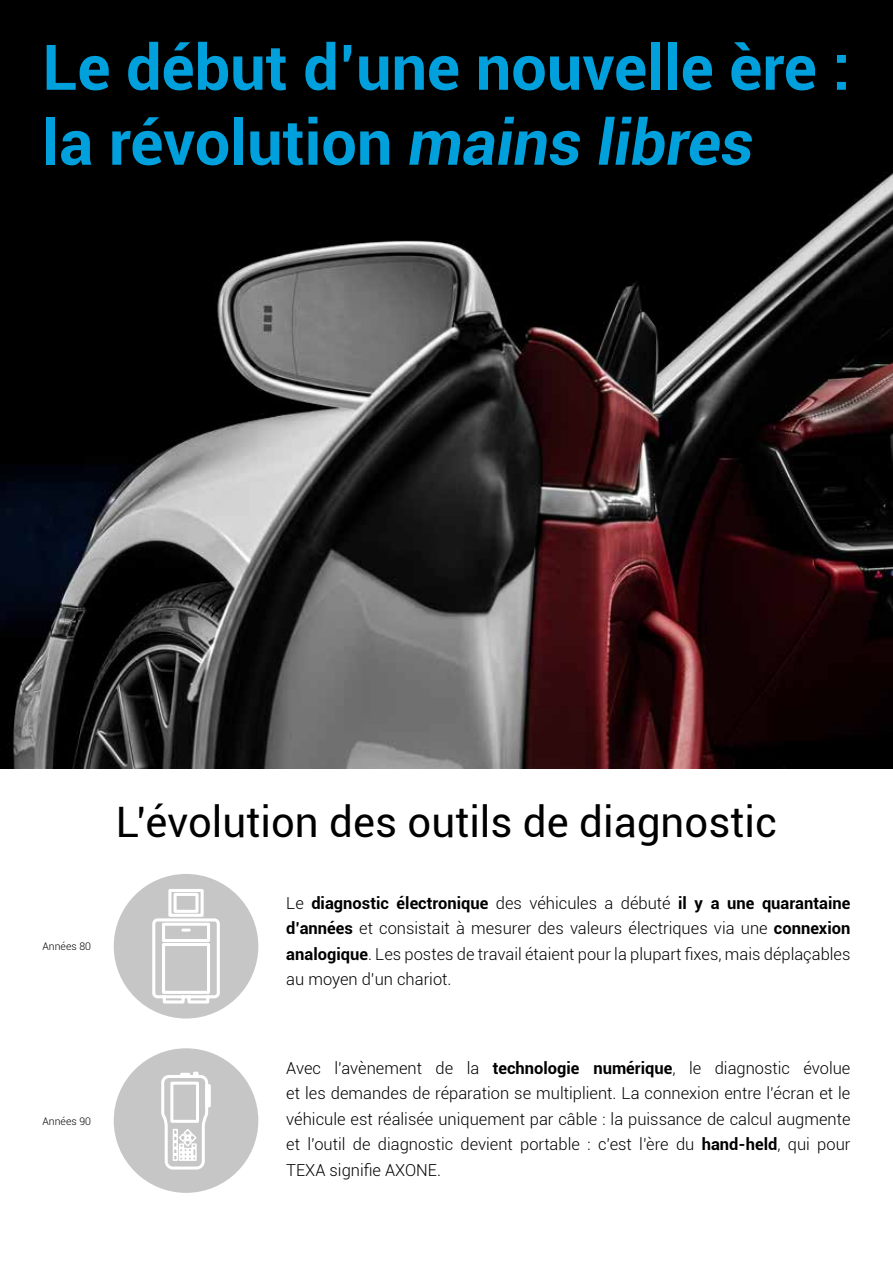
<style>
.page{position:relative;width:893px;height:1263px;background:#fff}
.page>*{position:absolute;margin:0;border:0;box-sizing:border-box;transform-origin:0 0}
.t1{font:700 63px/75px "Roboto";color:#00a0dd}
.t2{font:42px "Roboto";color:#000}
.t3{font:300 16.5px/25.5px "Roboto";color:#000;text-align:justify}
.t4{font:300 10.5px "Roboto";color:#000}
.s1{font-style:italic}
.s2{font-weight:700}
</style>
<div class="page">
<div style="left:114px;top:874px;width:144px;height:144px;background:#c6c6c6;border-radius:50%"></div>
<svg style="left:152px;top:889px;width:68px;height:115px"></svg>
<div style="left:114px;top:1048px;width:144px;height:145px;background:#c6c6c6;border-radius:50%"></div>
<svg style="left:161px;top:1074px;width:49px;height:96px"></svg>
<div style="left:180px;top:1073px;width:10px;height:5px;border:3px solid #fff"></div>
<div style="left:193px;top:1071px;width:6px;height:7px;border:3px solid #fff"></div>
<div style="left:205px;top:1084px;width:6px;height:23px;border:3px solid #fff"></div>
<img style="left:0;top:0;width:893px;height:768px">
<h1 class="t1" style="left:43px;top:27px;width:809px">Le début d’une nouvelle ère : la révolution <span class="s1">mains libres</span></h1>
<p class="t4" style="left:43px;top:939px;width:50px">Années 80</p>
<p class="t4" style="left:43px;top:1113px;width:50px">Années 90</p>
<h2 class="t2" style="left:116px;top:792px;width:663px">L’évolution des outils de diagnostic</h2>
<p class="t3" style="left:286px;top:889px;width:566px">Le <span class="s2">diagnostic électronique</span> des véhicules a débuté <span class="s2">il y a une quarantaine d’années</span> et consistait à mesurer des valeurs électriques via une <span class="s2">connexion analogique</span>. Les postes de travail étaient pour la plupart fixes, mais déplaçables au moyen d’un chariot.</p>
<p class="t3" style="left:286px;top:1054px;width:566px">Avec l’avènement de la <span class="s2">technologie numérique</span>, le diagnostic évolue et les demandes de réparation se multiplient. La connexion entre l’écran et le véhicule est réalisée uniquement par câble : la puissance de calcul augmente et l’outil de diagnostic devient portable : c’est l’ère du <span class="s2">hand-held</span>, qui pour TEXA signifie AXONE.</p>
</div>
